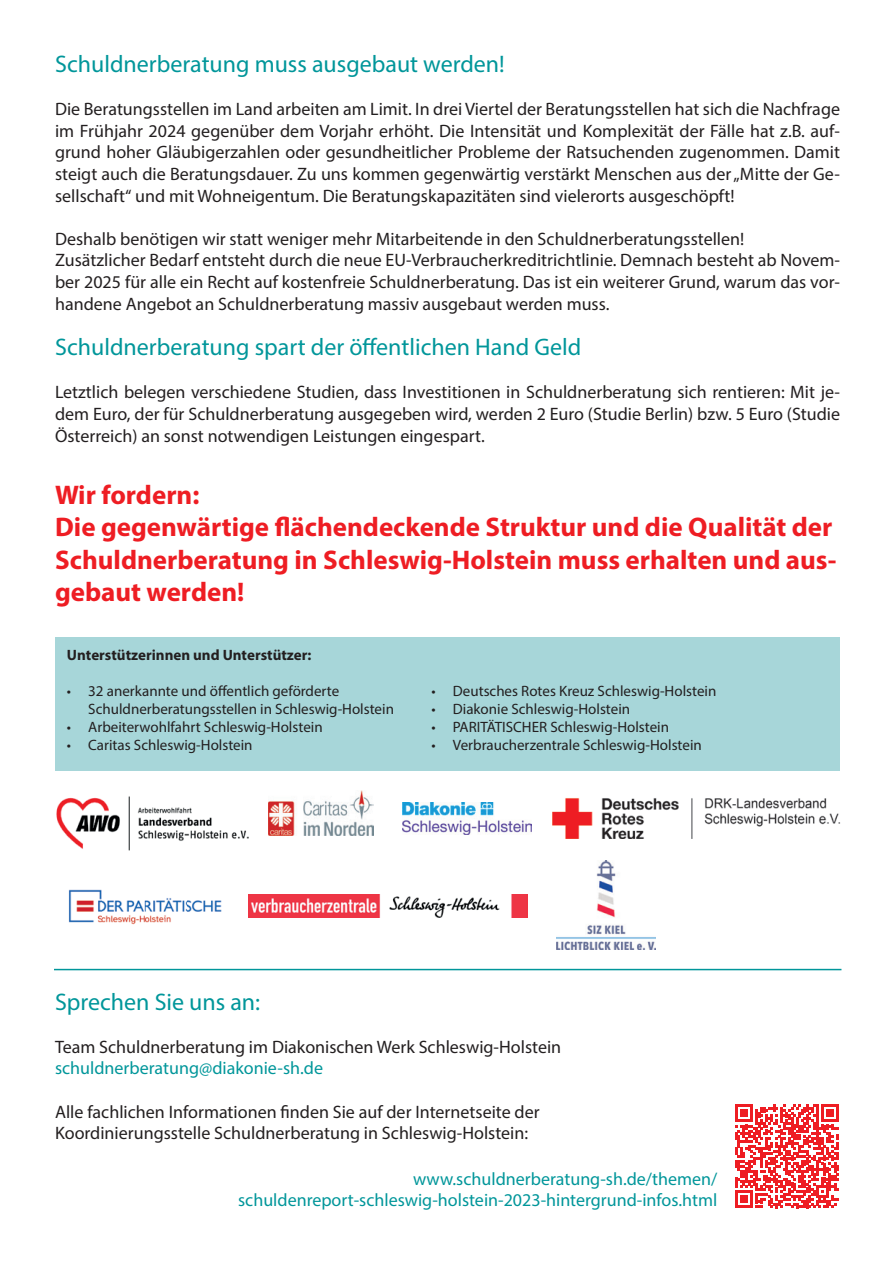
<style>
.page{position:relative;width:893px;height:1263px;background:#fff}
.page>*{position:absolute;margin:0;border:0;box-sizing:border-box;transform-origin:0 0}
.t1{font:700 27px/32.4px "Myriad Pro";color:#ee1d23}
.t2{font:24px "Myriad Pro";color:#00969a}
.t3{font:18px/21.6px "Myriad Pro";color:#231f20;text-align:justify}
.t4{font:18px/21.6px "Myriad Pro";color:#00969a;text-align:right}
.t5{font:15px "Myriad Pro";color:#231f20}
.t6{font:700 15px "Myriad Pro";color:#231f20}
</style>
<div class="page">
<div style="left:55px;top:637px;width:785px;height:134px;background:#a7d6d9"></div>
<hr style="left:54px;top:969px;width:787px;height:1px;background:#00969a">
<img style="left:56px;top:796px;width:193px;height:54px">
<img style="left:402px;top:802px;width:130px;height:32px">
<img style="left:68px;top:889px;width:154px;height:36px">
<img style="left:557px;top:861px;width:98px;height:89px">
<img style="left:552px;top:798px;width:288px;height:41px">
<img style="left:248px;top:894px;width:279px;height:24px">
<img style="left:268px;top:791px;width:106px;height:44px">
<svg style="left:735px;top:1104px;width:104px;height:104px"></svg>
<p class="t2" style="left:55px;top:49px;width:451px">Schuldnerberatung muss ausgebaut werden!</p>
<p class="t3" style="left:55px;top:98px;width:786px">Die Beratungsstellen im Land arbeiten am Limit. In drei Viertel der Beratungsstellen hat sich die Nachfrage im Frühjahr 2024 gegenüber dem Vorjahr erhöht. Die Intensität und Komplexität der Fälle hat z.B. auf&shy;grund hoher Gläubigerzahlen oder gesundheitlicher Probleme der Ratsuchenden zugenommen. Damit steigt auch die Beratungsdauer. Zu uns kommen gegenwärtig verstärkt Menschen aus der „Mitte der Ge&shy;sellschaft“ und mit Wohneigentum. Die Beratungskapazitäten sind vielerorts ausgeschöpft!</p>
<p class="t3" style="left:55px;top:228px;width:786px;text-align:left">Deshalb benötigen wir statt weniger mehr Mitarbeitende in den Schuldnerberatungsstellen!<br>Zusätzlicher Bedarf entsteht durch die neue EU-Verbraucherkreditrichtlinie. Demnach besteht ab Novem&shy;ber 2025 für alle ein Recht auf kostenfreie Schuldnerberatung. Das ist ein weiterer Grund, warum das vor&shy;handene Angebot an Schuldnerberatung massiv ausgebaut werden muss.</p>
<p class="t2" style="left:55px;top:332px;width:528px">Schuldnerberatung spart der öfentlichen Hand Geld</p>
<p class="t3" style="left:55px;top:381px;width:786px">Letztlich belegen verschiedene Studien, dass Investitionen in Schuldnerberatung sich rentieren: Mit je&shy;dem Euro, der für Schuldnerberatung ausgegeben wird, werden 2 Euro (Studie Berlin) bzw. 5 Euro (Studie Österreich) an sonst notwendigen Leistungen eingespart.</p>
<h2 class="t1" style="left:55px;top:478px;width:783px">Wir fordern:<br>Die gegenwärtige °ächendeckende Struktur und die Qualität der Schuldnerberatung in Schleswig-Holstein muss erhalten und aus&shy;gebaut werden!</h2>
<h5 class="t6" style="left:67px;top:645px;width:246px">Unterstützerinnen und Unterstützer:</h5>
<p class="t5" style="left:67px;top:681px;width:274px">• 32 anerkannte und öfentlich geförderte</p>
<p class="t5" style="left:432px;top:682px;width:286px">• Deutsches Rotes Kreuz Schleswig-Holstein</p>
<p class="t5" style="left:88px;top:699px;width:307px">Schuldnerberatungsstellen in Schleswig-Holstein</p>
<p class="t5" style="left:432px;top:700px;width:200px">• Diakonie Schleswig-Holstein</p>
<p class="t5" style="left:67px;top:717px;width:257px">• Arbeiterwohlfahrt Schleswig-Holstein</p>
<p class="t5" style="left:432px;top:718px;width:239px">• PARITÄTISCHER Schleswig-Holstein</p>
<p class="t5" style="left:67px;top:735px;width:187px">• Caritas Schleswig-Holstein</p>
<p class="t5" style="left:432px;top:736px;width:272px">• Verbraucherzentrale Schleswig-Holstein</p>
<p class="t2" style="left:55px;top:987px;width:207px">Sprechen Sie uns an:</p>
<p class="t3" style="left:55px;top:1036px;width:508px">Team Schuldnerberatung im Diakonischen Werk Schleswig-Holstein</p>
<p class="t4" style="left:55px;top:1057px;width:269px">schuldnerberatung@diakonie-sh.de</p>
<p class="t3" style="left:55px;top:1100px;width:486px">Alle fachlichen Informationen fnden Sie auf der Internetseite der<br>Koordinierungsstelle Schuldnerberatung in Schleswig-Holstein:</p>
<p class="t4" style="left:238px;top:1167px;width:481px">www.schuldnerberatung-sh.de/themen/ schuldenreport-schleswig-holstein-2023-hintergrund-infos.html</p>
</div>
